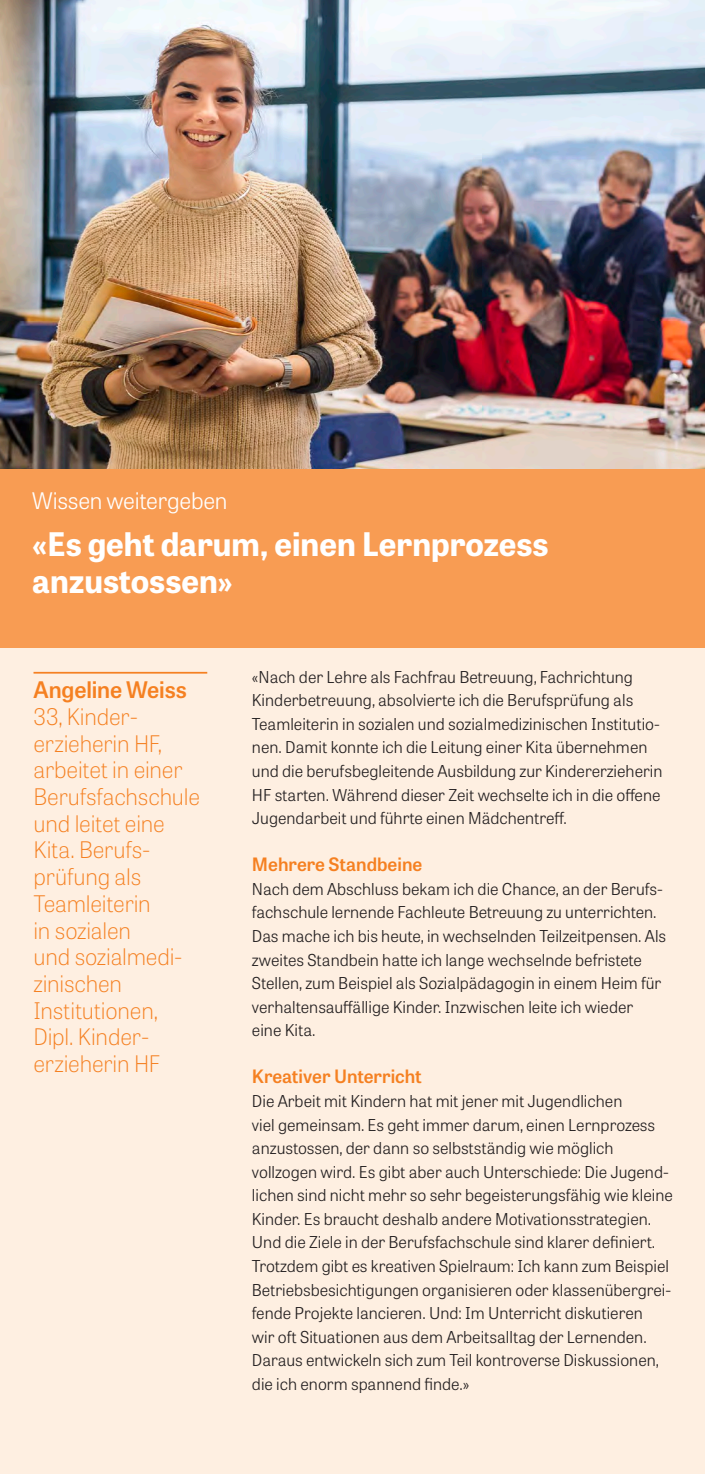
<style>
.page{position:relative;width:705px;height:1474px;background:#fff}
.page>*{position:absolute;margin:0;border:0;box-sizing:border-box;transform-origin:0 0}
._01_Titel_A_Farbe_We{font:700 32.38px/37.3px "Tablet Gothic";color:#fff}
._06_Legende_Steckbri{font:100 22.75px/26.6px "Tablet Gothic";letter-spacing:-.005em;color:#f58021}
._01_Titel_A_Farbe_We-2{font:300 22.75px "Tablet Gothic";letter-spacing:-.015em;color:#fff}
._06_Legende_Steckbri-2{font:600 22.75px "Tablet Gothic";letter-spacing:-.005em;color:#f58021}
._04_Untertitel_Frage{font:600 18.38px "Tablet Gothic";color:#f58021}
._05_Grundschrift_Fra{font:300 16.28px/23.6px "Tablet Gothic";color:#231f20}
</style>
<div class="page">
<div style="left:0;top:513px;width:704px;height:960px;background:#feefe1"></div>
<img style="left:0;top:0;width:704px;height:469px">
<div style="left:0;top:469px;width:704px;height:178px;background:#f89c53"></div>
<hr style="left:33px;top:672px;width:174px;height:1px;background:#f58021">
<p class="_01_Titel_A_Farbe_We-2" style="left:32px;top:485px;width:197px">Wissen weitergeben</p>
<p class="_01_Titel_A_Farbe_We" style="left:32px;top:524px;width:517px">«Es geht darum, einen Lernprozess anzustossen»</p>
<p class="_06_Legende_Steckbri-2" style="left:33px;top:674px;width:155px">Angeline Weiss</p>
<p class="_06_Legende_Steckbri" style="left:33px;top:702px;width:168px">33, Kinder&shy;erzieherin HF, arbeitet in einer<br>Berufsfachschule und leitet eine<br>Kita. Berufs&shy;prüfung als<br>Teamleiterin<br>in sozialen<br>und sozialmedi&shy;zinischen<br>Institutionen,<br>Dipl. Kinder&shy;erzieherin HF</p>
<p class="_05_Grundschrift_Fra" style="left:252px;top:664px;width:412px">«Nach der Lehre als Fachfrau Betreuung, Fachrichtung Kinderbetreuung, absolvierte ich die Berufsprüfung als Teamleiterin in sozialen und sozialmedizinischen Institutio&shy;nen. Damit konnte ich die Leitung einer Kita übernehmen und die berufsbegleitende Ausbildung zur Kindererzieherin HF starten. Während dieser Zeit wechselte ich in die offene Jugendarbeit und führte einen Mädchentreff.</p>
<p class="_04_Untertitel_Frage" style="left:252px;top:851px;width:172px">Mehrere Standbeine</p>
<p class="_05_Grundschrift_Fra" style="left:252px;top:876px;width:415px">Nach dem Abschluss bekam ich die Chance, an der Berufs&shy;fachschule lernende Fachleute Betreuung zu unterrichten.<br>Das mache ich bis heute, in wechselnden Teilzeitpensen. Als zweites Standbein hatte ich lange wechselnde befristete Stellen, zum Beispiel als Sozialpädagogin in einem Heim für verhaltensauffällige Kinder. Inzwischen leite ich wieder eine Kita.</p>
<p class="_04_Untertitel_Frage" style="left:252px;top:1063px;width:171px">Kreativer Unterricht</p>
<p class="_05_Grundschrift_Fra" style="left:252px;top:1088px;width:422px">Die Arbeit mit Kindern hat mit jener mit Jugendlichen<br>viel gemeinsam. Es geht immer darum, einen Lernprozess anzustossen, der dann so selbstständig wie möglich vollzogen wird. Es gibt aber auch Unterschiede: Die Jugend&shy;lichen sind nicht mehr so sehr begeisterungsfähig wie kleine Kinder. Es braucht deshalb andere Motivationsstrategien.<br>Und die Ziele in der Berufsfachschule sind klarer definiert.<br>Trotzdem gibt es kreativen Spielraum: Ich kann zum Beispiel Betriebsbesichtigungen organisieren oder klassenübergrei&shy;fende Projekte lancieren. Und: Im Unterricht diskutieren<br>wir oft Situationen aus dem Arbeitsalltag der Lernenden.<br>Daraus entwickeln sich zum Teil kontroverse Diskussionen, die ich enorm spannend finde.»</p>
</div>
